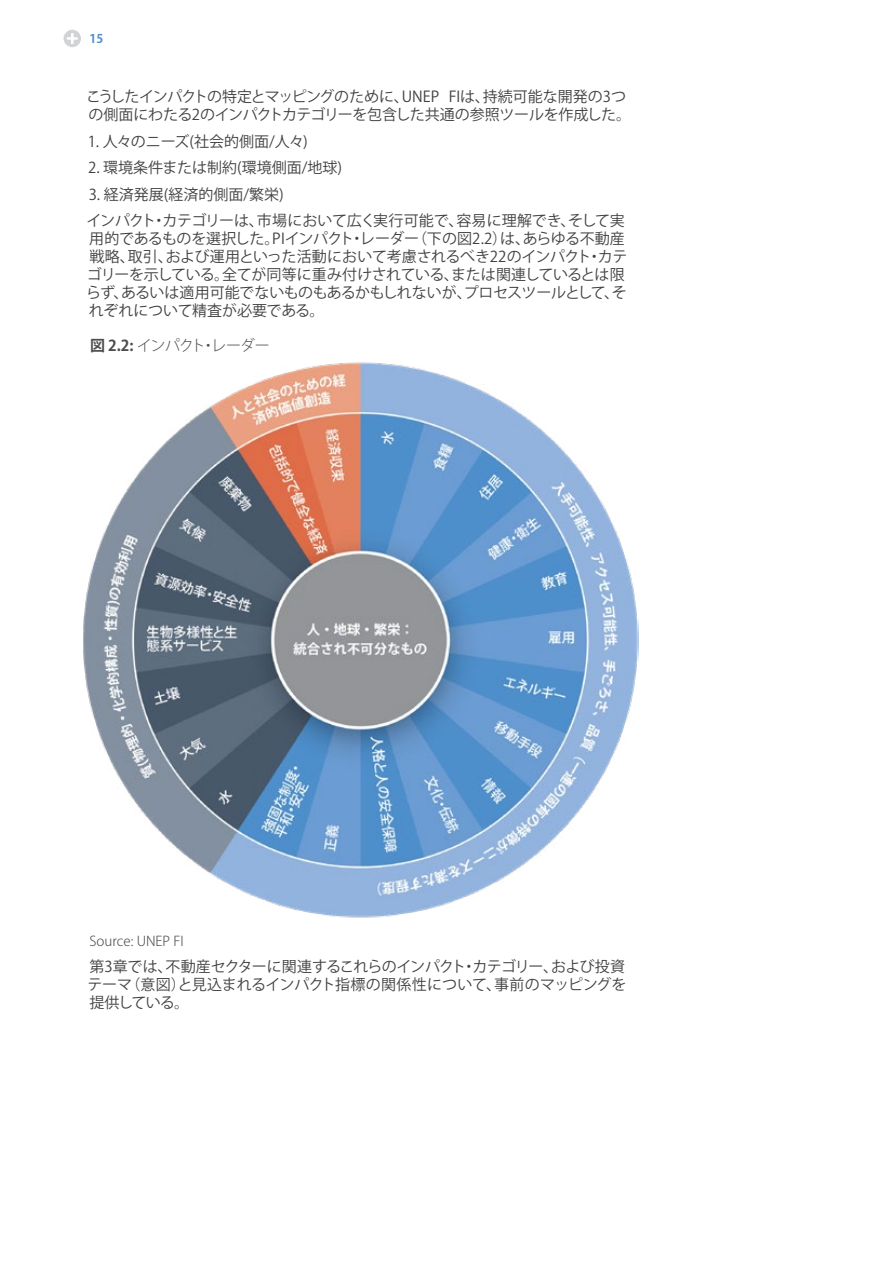
<style>
.page{position:relative;width:893px;height:1263px;background:#fff}
.page>*{position:absolute;margin:0;border:0;box-sizing:border-box;transform-origin:0 0}
.t1{font:15px/18px "Koz Go Pr 6 N";letter-spacing:-.02em;color:#414042}
.t2{font:15px/26.5px "Koz Go Pr 6 N";color:#414042}
.t3{font:300 15px "Koz Go Pr 6 N";letter-spacing:-.06em;color:#4d4d4f}
.t4{font:300 13.5px "Koz Go Pr 6 N";color:#4d4d4f}
.t5{font:700 12px "Koz Go Pr 6 N";color:#4e8fcc}
.s1{font-weight:700}
</style>
<div class="page">
<div style="left:64px;top:30px;width:17px;height:17px;background:#d1d3d4;border-radius:50%"></div>
<svg style="left:67px;top:33px;width:11px;height:11px"></svg>
<img style="left:83px;top:362px;width:556px;height:556px">
<p class="t5" style="left:90px;top:32px;width:15px">15</p>
<p class="t1" style="left:86px;top:88px;width:546px">こうしたインパクトの特定とマッピングのために、UNEP FIは、持続可能な開発の3つの側面にわたる2のインパクトカテゴリーを包含した共通の参照ツールを作成した。</p>
<p class="t1" style="left:88px;top:133px;width:222px">1. 人々のニーズ(社会的側面/人々)</p>
<p class="t2" style="left:88px;top:155px;width:255px">2. 環境条件または制約(環境側面/地球)</p>
<p class="t2" style="left:87px;top:181px;width:540px">3. 経済発展(経済的側面/繁栄)<br>インパクト・カテゴリーは、市場において広く実行可能で、容易に理解でき、そして実</p>
<p class="t1" style="left:86px;top:230px;width:543px">用的であるものを選択した。PIインパクト・レーダー（下の図2.2）は、あらゆる不動産戦略、取引、および運用といった活動において考慮されるべき22のインパクト・カテゴリーを示している。全てが同等に重み付けされている、または関連しているとは限らず、あるいは適用可能でないものもあるかもしれないが、プロセスツールとして、それぞれについて精査が必要である。</p>
<p class="t3" style="left:90px;top:337px;width:181px"><span class="s1">図 2.2:</span> インパクト・レーダー</p>
<p class="t4" style="left:89px;top:933px;width:96px">Source: UNEP FI</p>
<p class="t1" style="left:87px;top:958px;width:540px;text-align:justify">第3章では、不動産セクターに関連するこれらのインパクト・カテゴリー、および投資テーマ（意図）と見込まれるインパクト指標の関係性について、事前のマッピングを提供している。</p>
</div>
